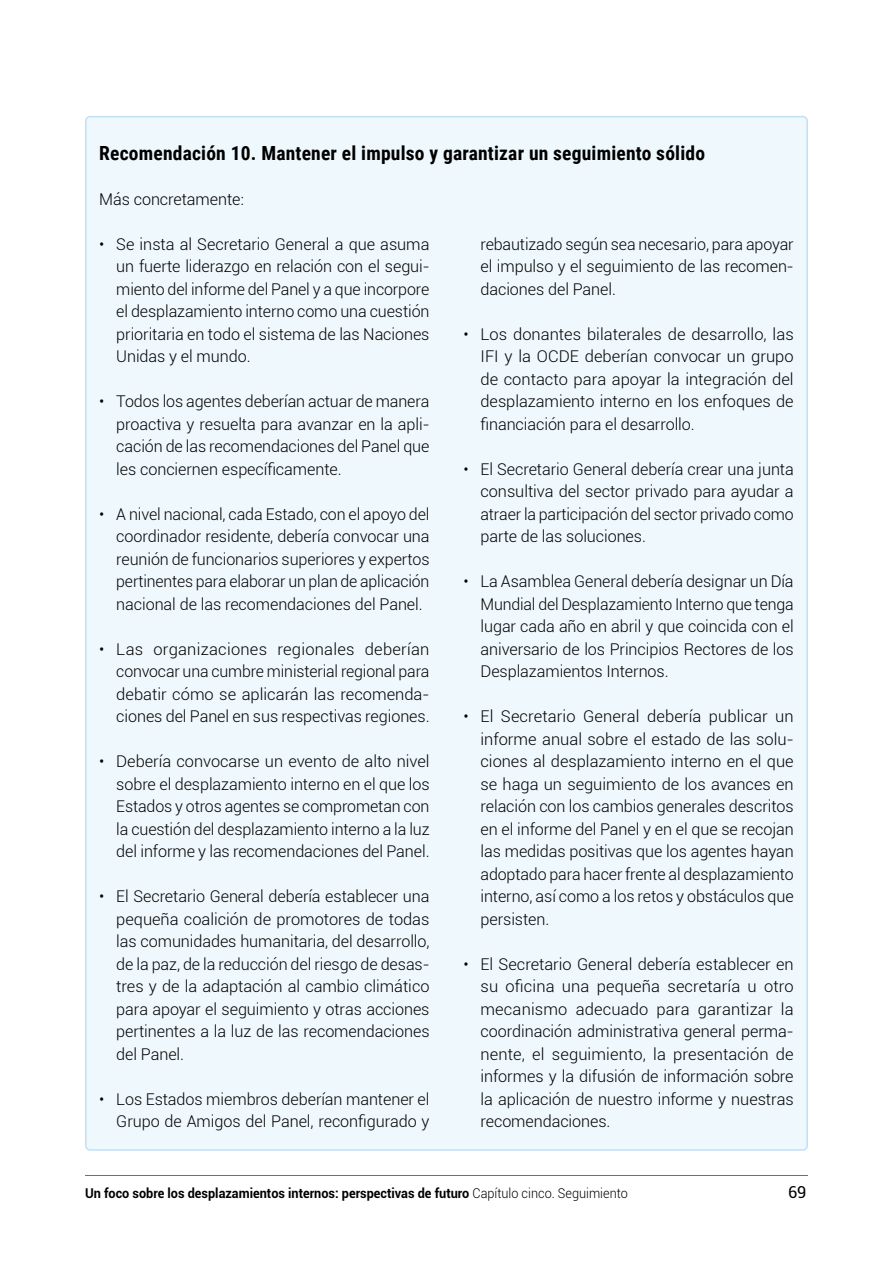
<style>
.page{position:relative;width:893px;height:1263px;background:#fff}
.page>*{position:absolute;margin:0;border:0;box-sizing:border-box;transform-origin:0 0}
.t1{font:700 19.5px "Roboto Condensed";letter-spacing:.01em;color:#000}
.t2{font:16.5px "Roboto";color:#000}
.t3{font:300 16.2px/22.5px "Roboto";letter-spacing:-.005em;color:#000;text-align:justify}
.t4{font:700 13.5px "Roboto";color:#000;scale:.94 1}
.s1{font-weight:300}
</style>
<div class="page">
<div style="left:86px;top:117px;width:721px;height:1033px;background:#eff8fc;border-radius:4px"></div>
<hr style="left:85px;top:1175px;width:723px;height:1px;background:#706f6f">
<p class="t1" style="left:99px;top:139px;width:607px">Recomendación 10. Mantener el impulso y garantizar un seguimiento sólido</p>
<p class="t3" style="left:99px;top:187px;width:146px">Más concretamente:</p>
<p class="t3" style="left:116px;top:232px;width:315px;text-indent:-17px">• Se insta al Secretario General a que asuma un fuerte liderazgo en relación con el segui&shy;miento del informe del Panel y a que incorpore el desplazamiento interno como una cuestión prioritaria en todo el sistema de las Naciones Unidas y el mundo.</p>
<p class="t3" style="left:116px;top:390px;width:315px;text-indent:-17px">• Todos los agentes deberían actuar de manera proactiva y resuelta para avanzar en la apli&shy;cación de las recomendaciones del Panel que les conciernen específicamente.</p>
<p class="t3" style="left:116px;top:502px;width:315px;text-indent:-17px">• A nivel nacional, cada Estado, con el apoyo del coordinador residente, debería convocar una reunión de funcionarios superiores y expertos pertinentes para elaborar un plan de aplicación nacional de las recomendaciones del Panel.</p>
<p class="t3" style="left:116px;top:637px;width:315px;text-indent:-17px">• Las organizaciones regionales deberían convocar una cumbre ministerial regional para debatir cómo se aplicarán las recomenda&shy;ciones del Panel en sus respectivas regiones.</p>
<p class="t3" style="left:116px;top:750px;width:315px;text-indent:-17px">• Debería convocarse un evento de alto nivel sobre el desplazamiento interno en el que los Estados y otros agentes se comprometan con la cuestión del desplazamiento interno a la luz del informe y las recomendaciones del Panel.</p>
<p class="t3" style="left:116px;top:885px;width:315px;text-indent:-17px">• El Secretario General debería establecer una pequeña coalición de promotores de todas las comunidades humanitaria, del desarrollo, de la paz, de la reducción del riesgo de desas&shy;tres y de la adaptación al cambio climático para apoyar el seguimiento y otras acciones pertinentes a la luz de las recomendaciones del Panel.</p>
<p class="t3" style="left:99px;top:1087px;width:332px;text-align:right">• Los Estados miembros deberían mantener el<br>Grupo de Amigos del Panel, reconfigurado y</p>
<p class="t3" style="left:480px;top:232px;width:315px">rebautizado según sea necesario, para apoyar el impulso y el seguimiento de las recomen&shy;daciones del Panel.</p>
<p class="t3" style="left:480px;top:322px;width:315px;text-indent:-17px">• Los donantes bilaterales de desarrollo, las IFI y la OCDE deberían convocar un grupo de contacto para apoyar la integración del desplazamiento interno en los enfoques de financiación para el desarrollo.</p>
<p class="t3" style="left:480px;top:457px;width:315px;text-indent:-17px">• El Secretario General debería crear una junta consultiva del sector privado para ayudar a atraer la participación del sector privado como parte de las soluciones.</p>
<p class="t3" style="left:480px;top:570px;width:315px;text-indent:-17px">• La Asamblea General debería designar un Día Mundial del Desplazamiento Interno que tenga lugar cada año en abril y que coincida con el aniversario de los Principios Rectores de los Desplazamientos Internos.</p>
<p class="t3" style="left:480px;top:705px;width:315px;text-indent:-17px">• El Secretario General debería publicar un informe anual sobre el estado de las solu&shy;ciones al desplazamiento interno en el que se haga un seguimiento de los avances en relación con los cambios generales descritos en el informe del Panel y en el que se recojan las medidas positivas que los agentes hayan adoptado para hacer frente al desplazamiento interno, así como a los retos y obstáculos que persisten.</p>
<p class="t3" style="left:480px;top:952px;width:315px;text-indent:-17px">• El Secretario General debería establecer en su oficina una pequeña secretaría u otro mecanismo adecuado para garantizar la coordinación administrativa general perma&shy;nente, el seguimiento, la presentación de informes y la difusión de información sobre la aplicación de nuestro informe y nuestras recomendaciones.</p>
<p class="t4" style="left:85px;top:1183px;width:579px">Un foco sobre los desplazamientos internos: perspectivas de futuro <span class="s1">Capítulo cinco. Seguimiento</span></p>
<p class="t2" style="left:788px;top:1180px;width:20px">69</p>
</div>
